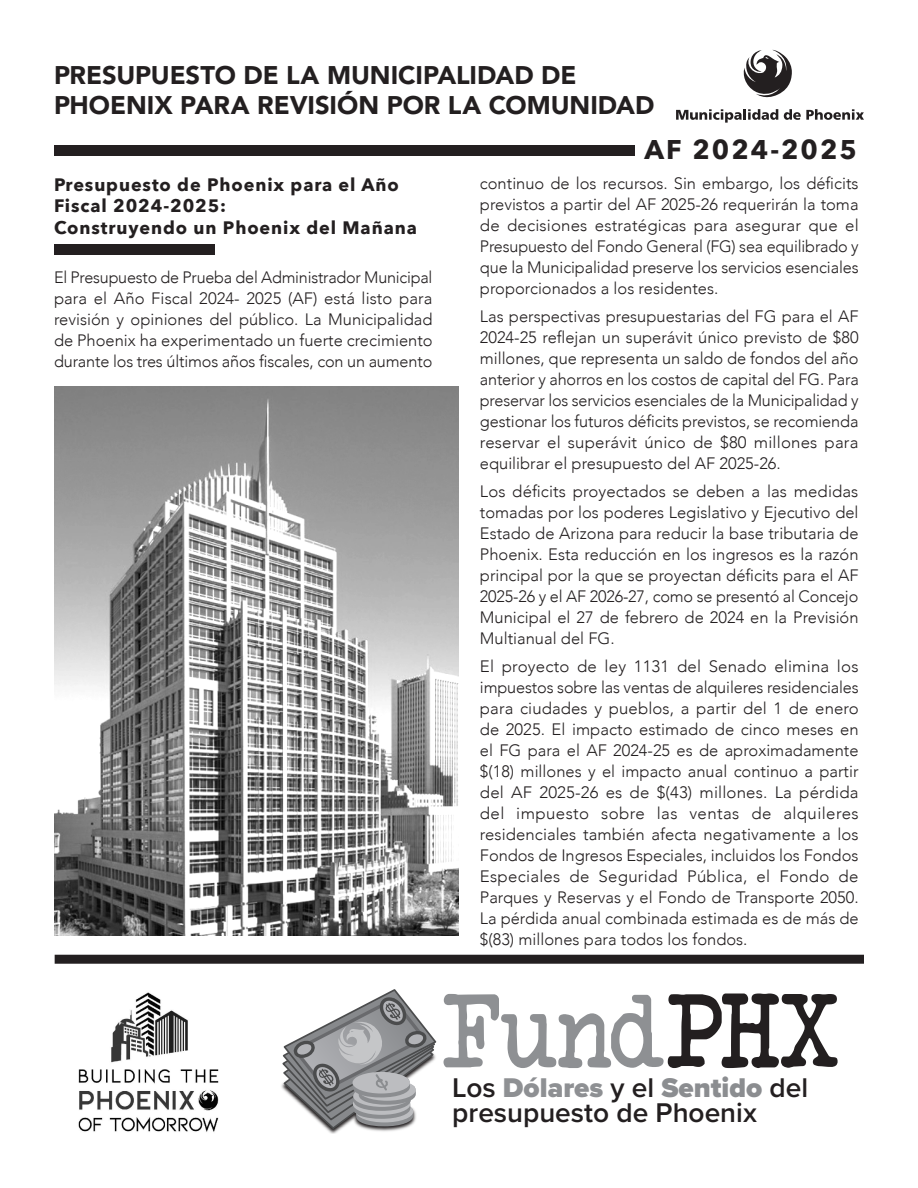
<style>
.page{position:relative;width:918px;height:1188px;background:#fff}
.page>*{position:absolute;margin:0;border:0;box-sizing:border-box;transform-origin:0 0}
.t1{font:600 28.05px/25.2px "Proxima Nova";color:#231f20}
.t2{font:700 27px "Avenir Next";letter-spacing:.075em;color:#231f20}
.t3{font:900 25.5px/30px "Avenir";letter-spacing:-.005em;color:#231f20}
.Subtitle{font:700 18px/21.6px "Avenir Next";letter-spacing:.05em;color:#231f20}
.Standard_Text{font:300 16.5px/21px "Avenir";color:#231f20;text-align:justify}
.s1{font-weight:900;color:#8e9093}
.s2{font-weight:900;color:#8b8d90}
</style>
<div class="page">
<div style="left:54px;top:244px;width:161px;height:11px;background:#231f20"></div>
<svg style="left:743px;top:50px;width:49px;height:48px"></svg>
<svg style="left:676px;top:109px;width:102px;height:14px"></svg>
<svg style="left:784px;top:109px;width:80px;height:11px"></svg>
<img style="left:54px;top:387px;width:405px;height:548px">
<div style="left:54px;top:145px;width:580px;height:10px;background:#231f20"></div>
<img style="left:78px;top:992px;width:141px;height:140px">
<svg style="left:281px;top:989px;width:156px;height:141px"></svg>
<svg style="left:444px;top:994px;width:394px;height:74px"></svg>
<div style="left:55px;top:955px;width:809px;height:9px;background:#231f20"></div>
<p class="t3" style="left:54px;top:60px;width:602px">PRESUPUESTO DE LA MUNICIPALIDAD DE<br>PHOENIX PARA REVISIÓN POR LA COMUNIDAD</p>
<p class="t2" style="left:644px;top:126px;width:214px">AF 2024-2025</p>
<p class="Subtitle" style="left:54px;top:173px;width:364px">Presupuesto de Phoenix para el Año<br>Fiscal 2024-2025:<br>Construyendo un Phoenix del Mañana</p>
<p class="Standard_Text" style="left:54px;top:267px;width:380px">El Presupuesto de Prueba del Administrador Municipal para el Año Fiscal 2024- 2025 (AF) está listo para revisión y opiniones del público. La Municipalidad de Phoenix ha experimentado un fuerte crecimiento durante los tres últimos años fiscales, con un aumento</p>
<p class="Standard_Text" style="left:480px;top:173px;width:380px">continuo de los recursos. Sin embargo, los déficits previstos a partir del AF 2025-26 requerirán la toma de decisiones estratégicas para asegurar que el Presupuesto del Fondo General (FG) sea equilibrado y que la Municipalidad preserve los servicios esenciales proporcionados a los residentes.</p>
<p class="Standard_Text" style="left:480px;top:306px;width:380px">Las perspectivas presupuestarias del FG para el AF 2024-25 reflejan un superávit único previsto de $80 millones, que representa un saldo de fondos del año anterior y ahorros en los costos de capital del FG. Para preservar los servicios esenciales de la Municipalidad y gestionar los futuros déficits previstos, se recomienda reservar el superávit único de $80 millones para equilibrar el presupuesto del AF 2025-26.</p>
<p class="Standard_Text" style="left:480px;top:481px;width:380px">Los déficits proyectados se deben a las medidas tomadas por los poderes Legislativo y Ejecutivo del Estado de Arizona para reducir la base tributaria de Phoenix. Esta reducción en los ingresos es la razón principal por la que se proyectan déficits para el AF 2025-26 y el AF 2026-27, como se presentó al Concejo Municipal el 27 de febrero de 2024 en la Previsión Multianual del FG.</p>
<p class="Standard_Text" style="left:480px;top:655px;width:380px">El proyecto de ley 1131 del Senado elimina los impuestos sobre las ventas de alquileres residenciales para ciudades y pueblos, a partir del 1 de enero de 2025. El impacto estimado de cinco meses en el FG para el AF 2024-25 es de aproximadamente $(18) millones y el impacto anual continuo a partir del AF 2025-26 es de $(43) millones. La pérdida del impuesto sobre las ventas de alquileres residenciales también afecta negativamente a los Fondos de Ingresos Especiales, incluidos los Fondos Especiales de Seguridad Pública, el Fondo de Parques y Reservas y el Fondo de Transporte 2050.<br>La pérdida anual combinada estimada es de más de $(83) millones para todos los fondos.</p>
<p class="t1" style="left:452px;top:1074px;width:357px">Los <span class="s1">Dólares</span> y el <span class="s2">Sentido</span> del presupuesto de Phoenix</p>
</div>
